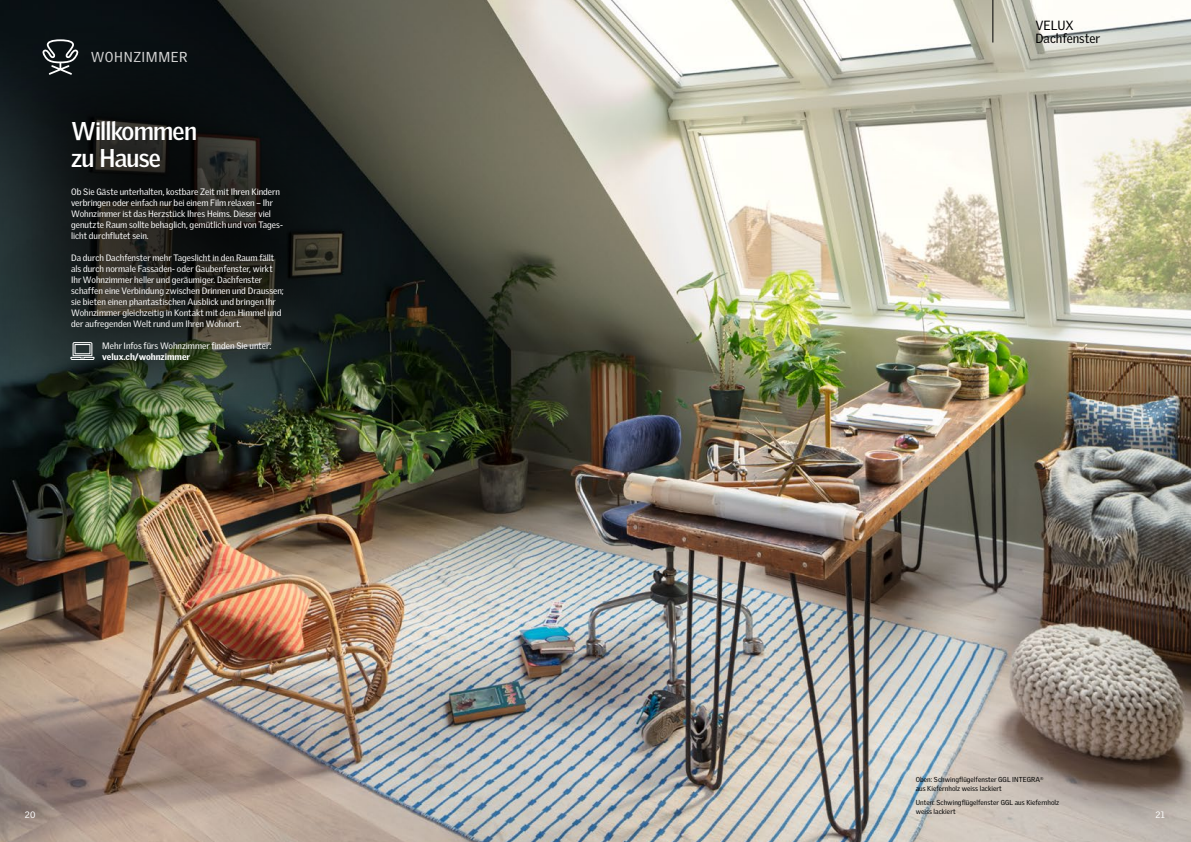
<style>
.page{position:relative;width:1191px;height:842px;background:#fff}
.page>*{position:absolute;margin:0;border:0;box-sizing:border-box;transform-origin:0 0}
.t1{font:700 25px/27px "Velux Gothic";letter-spacing:-.035em;color:#fff}
.t2{font:14px "Velux Gothic";letter-spacing:.04em;color:#fff}
.t3{font:12.9px/12.9px "Velux Gothic";color:#000}
.t4{font:9px/11px "Velux Gothic";color:#fff}
.t5{font:900 9px "Velux Gothic";color:#fff}
.t6{font:7px/9px "Velux Gothic";letter-spacing:.005em;color:#000}
</style>
<div class="page">
<img style="left:0;top:0;width:1191px;height:842px">
<hr style="left:992px;top:0;width:1px;height:43px;background:#000">
<div style="left:0;top:0;width:414px;height:462px;background:#000;opacity:.77"></div>
<div style="left:0;top:220px;width:340px;height:264px;background:#000;opacity:.77"></div>
<svg style="left:70px;top:342px;width:24px;height:18px"></svg>
<svg style="left:42px;top:39px;width:37px;height:36px"></svg>
<h2 class="t2" style="left:91px;top:49px;width:98px">WOHNZIMMER</h2>
<h1 class="t1" style="left:71px;top:117px;width:127px">Willkommen zu Hause</h1>
<p class="t4" style="left:71px;top:186px;width:213px">Ob Sie Gäste unterhalten, kostbare Zeit mit Ihren Kindern verbringen oder einfach nur bei einem Film relaxen – Ihr Wohnzimmer ist das Herzstück Ihres Heims. Dieser viel genutzte Raum sollte behaglich, gemütlich und von Tages&shy;licht durchflutet sein.</p>
<p class="t4" style="left:71px;top:252px;width:214px">Da durch Dachfenster mehr Tageslicht in den Raum fällt als durch normale Fassaden- oder Gaubenfenster, wirkt Ihr Wohnzimmer heller und geräumiger. Dachfenster schaffen eine Verbindung zwischen Drinnen und Draussen; sie bieten einen phantastischen Ausblick und bringen Ihr Wohnzimmer gleichzeitig in Kontakt mit dem Himmel und der aufregenden Welt rund um Ihren Wohnort.</p>
<p class="t4" style="left:102px;top:340px;width:171px">Mehr Infos fürs Wohnzimmer finden Sie unter:</p>
<p class="t5" style="left:102px;top:351px;width:89px">velux.ch/wohnzimmer</p>
<h3 class="t3" style="left:1035px;top:18px;width:66px">VELUX<br>Dachfenster</h3>
<p class="t6" style="left:915px;top:775px;width:129px">Oben: Schwingflügelfenster GGL INTEGRA<sup>® </sup>aus Kiefernholz weiss lackiert</p>
<p class="t6" style="left:915px;top:797px;width:145px">Unten: Schwingflügelfenster GGL aus Kiefernholz weiss lackiert</p>
<p class="t4" style="left:25px;top:809px;width:12px">20</p>
<p class="t4" style="left:1155px;top:809px;width:11px">21</p>
</div>
